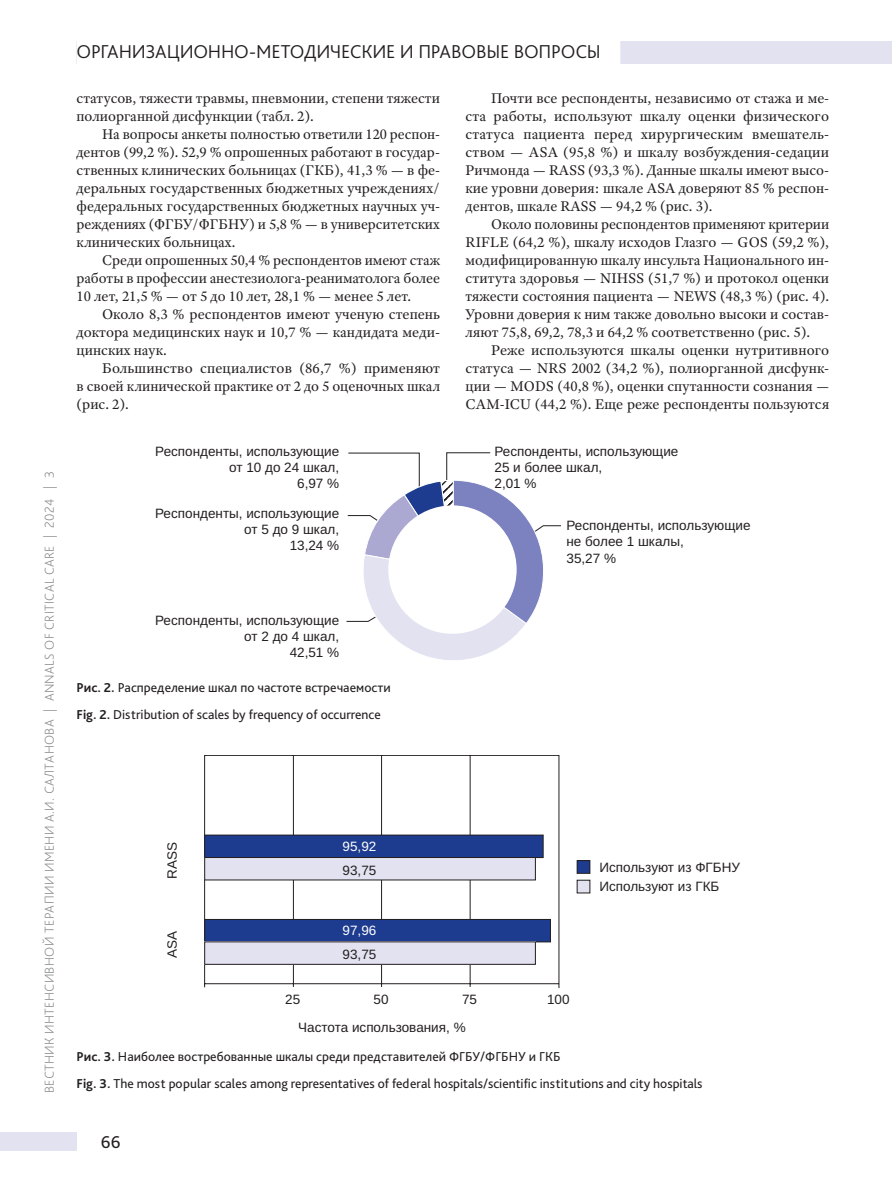
<style>
.page{position:relative;width:893px;height:1191px;background:#fff}
.page>*{position:absolute;margin:0;border:0;box-sizing:border-box;transform-origin:0 0}
.t1{font:300 19.5px "Bliss Pro";letter-spacing:-.01em;color:#231f20}
.t2{font:18px "Bliss Pro";color:#231f20}
.t3{font:15px/18px "Adobe Text Pro";color:#231f20;text-align:justify}
.t4{font:13.5px/16.2px "Liberation Sans";color:#231f20}
.t5{font:13.5px/26.5px "Bliss Pro";color:#231f20}
.t6{font:200 13.5px "Bliss Pro";letter-spacing:.025em;color:#808285}
.t7{font:13.5px "Liberation Sans";color:#fff}
.s1{font-weight:700}
</style>
<div class="page">
<div style="left:0;top:1132px;width:77px;height:18px;background:#e3e2f1"></div>
<div style="left:77px;top:42px;width:815px;height:22px;background:#e3e2f1"></div>
<div style="left:77px;top:41px;width:815px;height:20px;background:#e3e2f1"></div>
<div style="left:77px;top:35px;width:543px;height:45px;background:#fff"></div>
<svg style="left:346px;top:452px;width:215px;height:208px"></svg>
<div style="left:388px;top:505px;width:129px;height:129px;background:#fff;border-radius:50%"></div>
<svg style="left:204px;top:755px;width:356px;height:233px"></svg>
<div style="left:205px;top:835px;width:338px;height:22px;background:#1e3c8f"></div>
<div style="left:204px;top:834px;width:340px;height:24px;border:1px solid #231f20"></div>
<div style="left:205px;top:857px;width:330px;height:23px;background:#e3e2f1"></div>
<div style="left:204px;top:857px;width:332px;height:23px;border:1px solid #231f20"></div>
<div style="left:205px;top:919px;width:345px;height:23px;background:#1e3c8f"></div>
<div style="left:204px;top:919px;width:347px;height:23px;border:1px solid #231f20"></div>
<div style="left:205px;top:942px;width:330px;height:22px;background:#e3e2f1"></div>
<div style="left:577px;top:860px;width:13px;height:13px;background:#1e3c8f"></div>
<div style="left:577px;top:860px;width:13px;height:13px;border:1px solid #231f20"></div>
<div style="left:577px;top:880px;width:13px;height:13px;background:#e3e2f1"></div>
<p class="t6" style="left:41px;top:1093px;width:623px;rotate:-90deg">ВЕСТНИК ИНТЕНСИВНОЙ ТЕРАПИИ ИМЕНИ А.И. САЛТАНОВА | ANNALS OF CRITICAL CARE | 2024 | 3</p>
<h1 class="t1" style="left:77px;top:39px;width:526px">ОРГАНИЗАЦИОННО-МЕТОДИЧЕСКИЕ И ПРАВОВЫЕ ВОПРОСЫ</h1>
<p class="t3" style="left:77px;top:89px;width:365px">статусов, тяжести травмы, пневмонии, степени тяжести полиорганной дисфункции (табл. 2).</p>
<p class="t3" style="left:77px;top:125px;width:365px;text-indent:26px">На вопросы анкеты полностью ответили 120 респон&shy;дентов (99,2 %). 52,9 % опрошенных работают в государ&shy;ственных клинических больницах (ГКБ), 41,3 % — в фе&shy;деральных государственных бюджетных учреждениях/ федеральных государственных бюджетных научных уч&shy;реждениях (ФГБУ/ФГБНУ) и 5,8 % — в университетских клинических больницах.</p>
<p class="t3" style="left:77px;top:251px;width:365px;text-indent:26px">Среди опрошенных 50,4 % респондентов имеют стаж работы в профессии анестезиолога-реаниматолога более 10 лет, 21,5 % — от 5 до 10 лет, 28,1 % — менее 5 лет.</p>
<p class="t3" style="left:77px;top:305px;width:365px;text-indent:26px">Около 8,3 % респондентов имеют ученую степень доктора медицинских наук и 10,7 % — кандидата меди&shy;цинских наук.</p>
<p class="t3" style="left:77px;top:359px;width:365px;text-indent:26px">Большинство специалистов (86,7 %) применяют в своей клинической практике от 2 до 5 оценочных шкал (рис. 2).</p>
<p class="t3" style="left:466px;top:89px;width:365px;text-indent:26px">Почти все респонденты, независимо от стажа и ме&shy;ста работы, используют шкалу оценки физического статуса пациента перед хирургическим вмешатель&shy;ством — ASA (95,8 %) и шкалу возбуждения-седации Ричмонда — RASS (93,3 %). Данные шкалы имеют высо&shy;кие уровни доверия: шкале ASA доверяют 85 % респон&shy;дентов, шкале RASS — 94,2 % (рис. 3).</p>
<p class="t3" style="left:466px;top:215px;width:365px;text-indent:26px">Около половины респондентов применяют критерии RIFLE (64,2 %), шкалу исходов Глазго — GOS (59,2 %), модифицированную шкалу инсульта Национального ин&shy;ститута здоровья — NIHSS (51,7 %) и протокол оценки тяжести состояния пациента — NEWS (48,3 %) (рис. 4).<br>Уровни доверия к ним также довольно высоки и состав&shy;ляют 75,8, 69,2, 78,3 и 64,2 % соответственно (рис. 5).</p>
<p class="t3" style="left:466px;top:341px;width:365px;text-indent:26px">Реже используются шкалы оценки нутритивного статуса — NRS 2002 (34,2 %), полиорганной дисфунк&shy;ции — MODS (40,8 %), оценки спутанности сознания — CAM-ICU (44,2 %). Еще реже респонденты пользуются</p>
<p class="t4" style="left:155px;top:443px;width:185px;text-align:right">Респонденты, использующие от 10 до 24 шкал,<br>6,97 %</p>
<p class="t4" style="left:494px;top:443px;width:185px">Респонденты, использующие<br>25 и более шкал,<br>2,01 %</p>
<p class="t4" style="left:155px;top:505px;width:185px;text-align:right">Респонденты, использующие от 5 до 9 шкал,<br>13,24 %</p>
<p class="t4" style="left:155px;top:612px;width:185px;text-align:right">Респонденты, использующие от 2 до 4 шкал,<br>42,51 %</p>
<p class="t5" style="left:77px;top:674px;width:316px"><span class="s1">Рис. 2.</span> Распределение шкал по частоте встречаемости<br><span class="s1">Fig. 2.</span> Distribution of scales by frequency of occurrence</p>
<p class="t4" style="left:165px;top:878px;width:38px;rotate:-90deg">RASS</p>
<p class="t4" style="left:165px;top:957px;width:29px;rotate:-90deg">ASA</p>
<p class="t7" style="left:343px;top:838px;width:35px">95,92</p>
<p class="t4" style="left:343px;top:862px;width:35px">93,75</p>
<p class="t7" style="left:343px;top:922px;width:35px">97,96</p>
<p class="t4" style="left:343px;top:946px;width:35px">93,75</p>
<p class="t4" style="left:566px;top:518px;width:185px">Респонденты, использующие не более 1 шкалы,<br>35,27 %</p>
<p class="t4" style="left:599px;top:857px;width:142px;line-height:19.5px">Используют из ФГБНУ<br>Используют из ГКБ</p>
<p class="t4" style="left:462px;top:991px;width:17px">75</p>
<p class="t4" style="left:547px;top:991px;width:24px">100</p>
<p class="t4" style="left:285px;top:991px;width:17px">25</p>
<p class="t4" style="left:298px;top:985px;width:169px;line-height:27.9px;text-align:center">50<br>Частота использования, %</p>
<p class="t5" style="left:77px;top:1043px;width:628px"><span class="s1">Рис. 3.</span> Наиболее востребованные шкалы среди представителей ФГБУ/ФГБНУ и ГКБ<br><span class="s1">Fig. 3.</span> The most popular scales among representatives of federal hospitals/scientific institutions and city hospitals</p>
<p class="t2" style="left:101px;top:1131px;width:21px">66</p>
</div>
